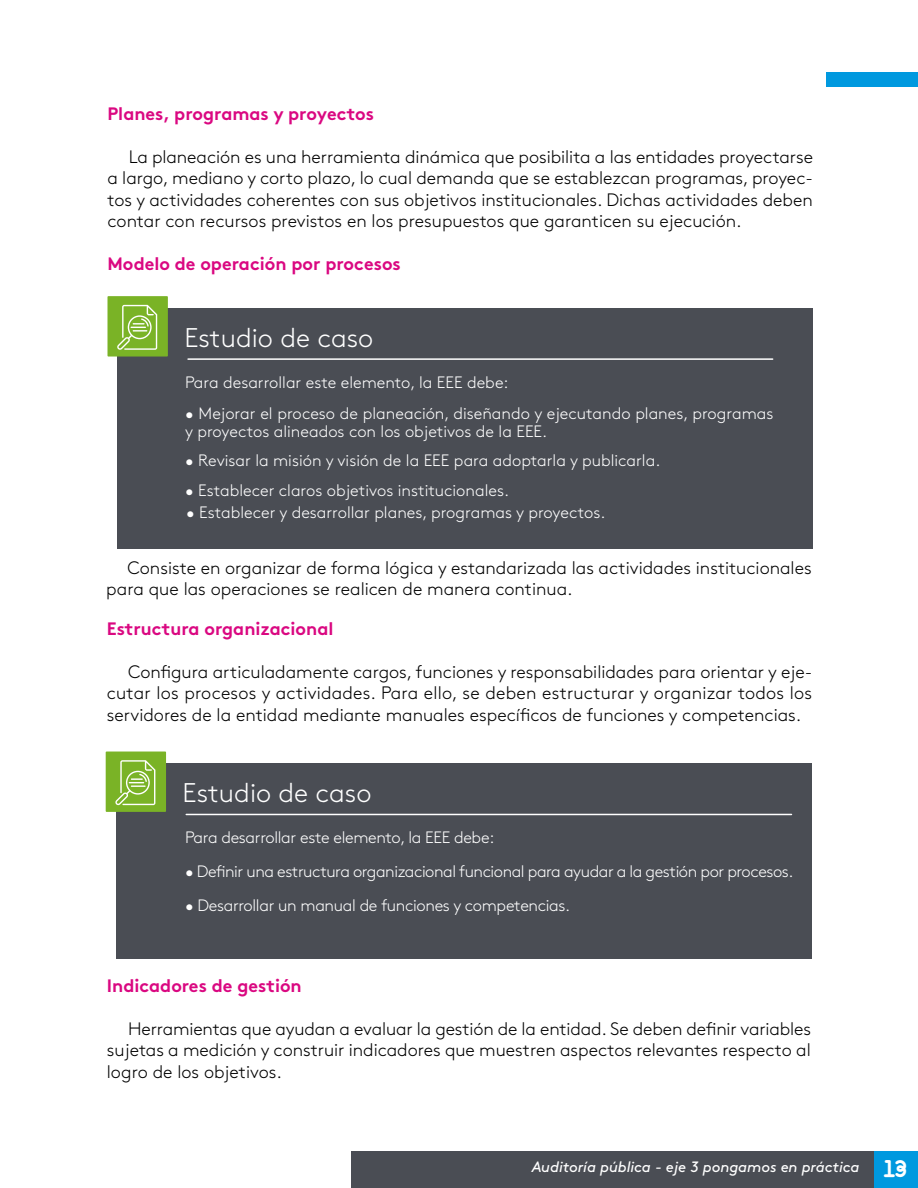
<style>
.page{position:relative;width:918px;height:1188px;background:#fff}
.page>*{position:absolute;margin:0;border:0;box-sizing:border-box;transform-origin:0 0}
.t1{font:300 27px "Brown Std";color:#fff}
.t2{font:300 18px/21.6px "Brown Std";color:#000;text-align:justify}
.t3{font:18px "Brown Std Bold Alt";color:#da0881}
.t4{font:300 16.5px/18px "Brown Std";color:#fff}
.t5{font:300 16.5px "Brown Std";letter-spacing:-.02em;color:#fff}
.t6{font:300 16.5px "Brown Std";letter-spacing:-.025em;color:#fff}
.t7{font:italic 15px "Brown Std";letter-spacing:-.005em;color:#fff}
.s1{font-family:"Areandina Voz";font-style:normal;font-size:24px}
</style>
<div class="page">
<div style="left:826px;top:72px;width:92px;height:15px;background:#0099df"></div>
<div style="left:873px;top:1151px;width:45px;height:37px;background:#0099df"></div>
<div style="left:351px;top:1151px;width:522px;height:37px;background:#4a4d54"></div>
<div style="left:116px;top:764px;width:695px;height:195px;background:#4a4d54"></div>
<hr style="left:186px;top:814px;width:605px;height:1px;background:#fff">
<div style="left:106px;top:752px;width:60px;height:60px;background:#7ab326"></div>
<svg style="left:115px;top:760px;width:40px;height:45px"></svg>
<div style="left:118px;top:308px;width:695px;height:240px;background:#4a4d54"></div>
<hr style="left:188px;top:358px;width:585px;height:2px;background:#fff">
<div style="left:108px;top:296px;width:60px;height:61px;background:#7ab326;border:2px solid #7ab326"></div>
<svg style="left:117px;top:305px;width:40px;height:45px"></svg>
<p class="t3" style="left:108px;top:103px;width:268px">Planes, programas y proyectos</p>
<p class="t2" style="left:108px;top:146px;width:707px;text-indent:21px">La planeación es una herramienta dinámica que posibilita a las entidades proyectarse a largo, mediano y corto plazo, lo cual demanda que se establezcan programas, proyec&shy;tos y actividades coherentes con sus objetivos institucionales. Dichas actividades deben contar con recursos previstos en los presupuestos que garanticen su ejecución.</p>
<p class="t3" style="left:108px;top:253px;width:295px">Modelo de operación por procesos</p>
<h1 class="t1" style="left:184px;top:322px;width:190px">Estudio de caso</h1>
<p class="t4" style="left:185px;top:374px;width:325px">Para desarrollar este elemento, la EEE debe:</p>
<p class="t4" style="left:185px;top:405px;width:590px">• Mejorar el proceso de planeación, diseñando y ejecutando planes, programas y proyectos alineados con los objetivos de la EEE.</p>
<p class="t4" style="left:185px;top:452px;width:473px">• Revisar la misión y visión de la EEE para adoptarla y publicarla.</p>
<p class="t4" style="left:185px;top:481px;width:322px">• Establecer claros objetivos institucionales.</p>
<p class="t4" style="left:186px;top:504px;width:417px">• Establecer y desarrollar planes, programas y proyectos.</p>
<p class="t2" style="left:106px;top:557px;width:707px;text-indent:21px">Consiste en organizar de forma lógica y estandarizada las actividades institucionales para que las operaciones se realicen de manera continua.</p>
<p class="t3" style="left:107px;top:617px;width:228px">Estructura organizacional</p>
<p class="t2" style="left:107px;top:661px;width:707px;text-indent:21px">Configura articuladamente cargos, funciones y responsabilidades para orientar y eje&shy;cutar los procesos y actividades. Para ello, se deben estructurar y organizar todos los servidores de la entidad mediante manuales específicos de funciones y competencias.</p>
<h1 class="t1" style="left:183px;top:777px;width:190px">Estudio de caso</h1>
<p class="t5" style="left:185px;top:828px;width:311px">Para desarrollar este elemento, la EEE debe:</p>
<p class="t6" style="left:185px;top:862px;width:607px">• Definir una estructura organizacional funcional para ayudar a la gestión por procesos.</p>
<p class="t5" style="left:185px;top:896px;width:383px">• Desarrollar un manual de funciones y competencias.</p>
<p class="t3" style="left:107px;top:974px;width:196px">Indicadores de gestión</p>
<p class="t2" style="left:107px;top:1018px;width:706px;text-indent:21px">Herramientas que ayudan a evaluar la gestión de la entidad. Se deben definir variables sujetas a medición y construir indicadores que muestren aspectos relevantes respecto al logro de los objetivos.</p>
<p class="t7" style="left:532px;top:1158px;width:377px">Auditoría pública - eje 3 pongamos en práctica <span class="s1">13</span></p>
</div>
